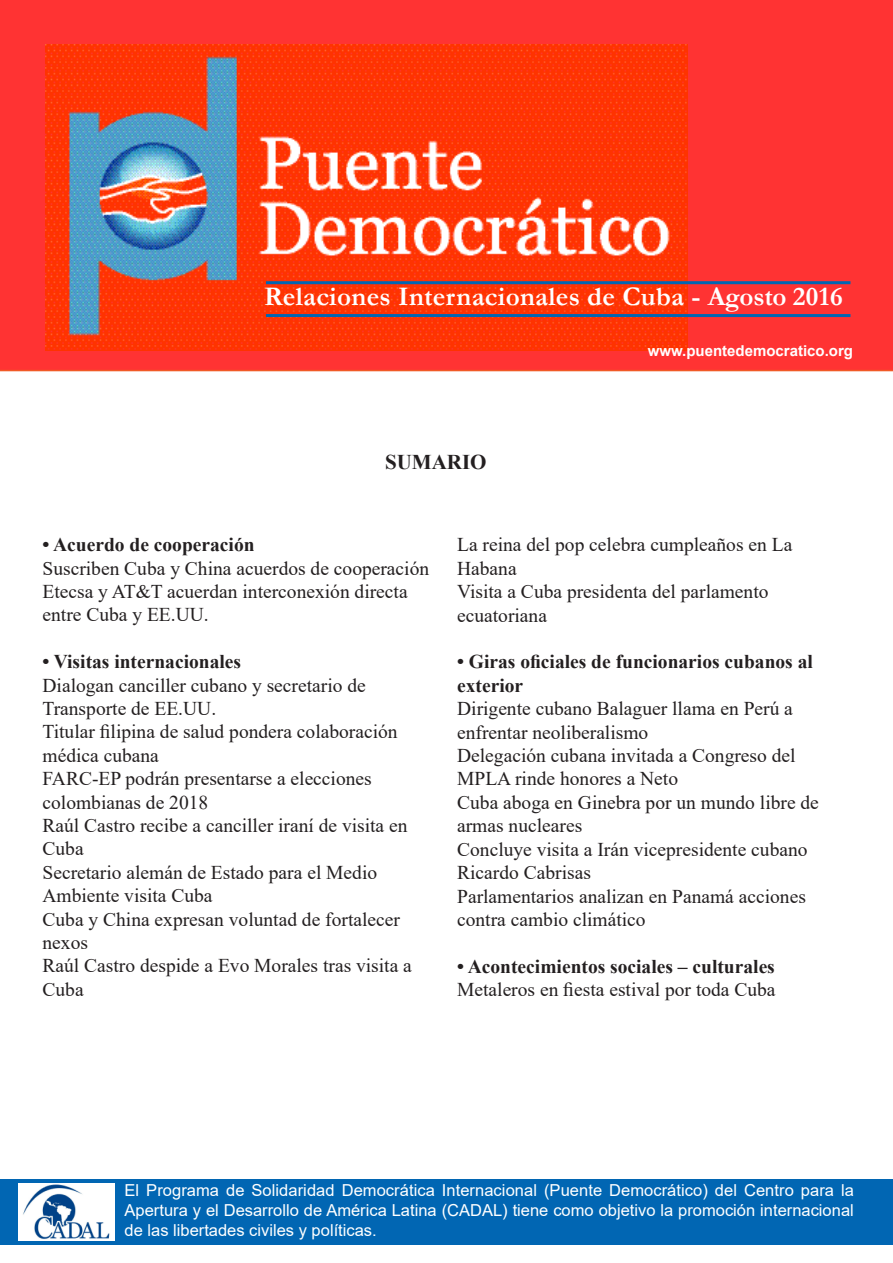
<style>
.page{position:relative;width:893px;height:1263px;background:#fff}
.page>*{position:absolute;margin:0;border:0;box-sizing:border-box;transform-origin:0 0}
.Hipervinculo{font:700 27px "Garamond";letter-spacing:.01em;color:#fff}
.t1{font:700 21px "Times New Roman";color:#231f20}
.t2{font:19.5px/23.4px "Times New Roman";color:#231f20}
.t3{font:700 19.5px/23.4px "Times New Roman";color:#231f20}
.t4{font:16.5px/19.8px "Arial";color:#fff;text-align:justify}
.t5{font:700 15px "Arial";color:#fff}
</style>
<div class="page">
<div style="left:0;top:1179px;width:893px;height:66px;background:#0166b3"></div>
<img style="left:19px;top:1184px;width:95px;height:56px">
<div style="left:0;top:0;width:893px;height:371px;background:#f33"></div>
<img style="left:45px;top:44px;width:642px;height:307px">
<hr style="left:266px;top:281px;width:584px;height:3px;background:#0166b3">
<hr style="left:266px;top:314px;width:584px;height:3px;background:#0166b3">
<p class="Hipervinculo" style="left:264px;top:278px;width:580px">Relaciones Internacionales de Cuba - Agosto 2016</p>
<p class="t5" style="left:648px;top:340px;width:207px">www.puentedemocratico.org</p>
<p class="t1" style="left:385px;top:447px;width:103px">SUMARIO</p>
<p class="t3" style="left:43px;top:532px;width:214px">• Acuerdo de cooperación</p>
<p class="t2" style="left:43px;top:556px;width:388px">Suscriben Cuba y China acuerdos de cooperación</p>
<p class="t2" style="left:43px;top:579px;width:367px">Etecsa y AT&amp;T acuerdan interconexión directa entre Cuba y EE.UU.</p>
<p class="t3" style="left:43px;top:649px;width:200px">• Visitas internacionales</p>
<p class="t2" style="left:43px;top:673px;width:325px">Dialogan canciller cubano y secretario de<br>Transporte de EE.UU.</p>
<p class="t2" style="left:43px;top:719px;width:357px">Titular filipina de salud pondera colaboración médica cubana</p>
<p class="t2" style="left:43px;top:766px;width:331px">FARC-EP podrán presentarse a elecciones colombianas de 2018</p>
<p class="t2" style="left:43px;top:813px;width:367px">Raúl Castro recibe a canciller iraní de visita en<br>Cuba</p>
<p class="t2" style="left:43px;top:860px;width:336px">Secretario alemán de Estado para el Medio<br>Ambiente visita Cuba</p>
<p class="t2" style="left:43px;top:907px;width:359px">Cuba y China expresan voluntad de fortalecer nexos</p>
<p class="t2" style="left:43px;top:953px;width:371px">Raúl Castro despide a Evo Morales tras visita a<br>Cuba</p>
<p class="t2" style="left:457px;top:533px;width:337px">La reina del pop celebra cumpleaños en La<br>Habana</p>
<p class="t2" style="left:457px;top:579px;width:313px">Visita a Cuba presidenta del parlamento ecuatoriana</p>
<p class="t3" style="left:457px;top:650px;width:357px">• Giras oficiales de funcionarios cubanos al exterior</p>
<p class="t2" style="left:457px;top:696px;width:337px">Dirigente cubano Balaguer llama en Perú a enfrentar neoliberalismo</p>
<p class="t2" style="left:457px;top:743px;width:340px">Delegación cubana invitada a Congreso del<br>MPLA rinde honores a Neto</p>
<p class="t2" style="left:457px;top:790px;width:363px">Cuba aboga en Ginebra por un mundo libre de armas nucleares</p>
<p class="t2" style="left:457px;top:837px;width:352px">Concluye visita a Irán vicepresidente cubano<br>Ricardo Cabrisas</p>
<p class="t2" style="left:457px;top:884px;width:350px">Parlamentarios analizan en Panamá acciones contra cambio climático</p>
<p class="t3" style="left:457px;top:954px;width:319px">• Acontecimientos sociales – culturales</p>
<p class="t2" style="left:457px;top:977px;width:320px">Metaleros en fiesta estival por toda Cuba</p>
<p class="t4" style="left:125px;top:1181px;width:731px">El Programa de Solidaridad Democrática Internacional (Puente Democrático) del Centro para la Apertura y el Desarrollo de América Latina (CADAL) tiene como objetivo la promoción internacional de las libertades civiles y políticas.</p>
</div>
